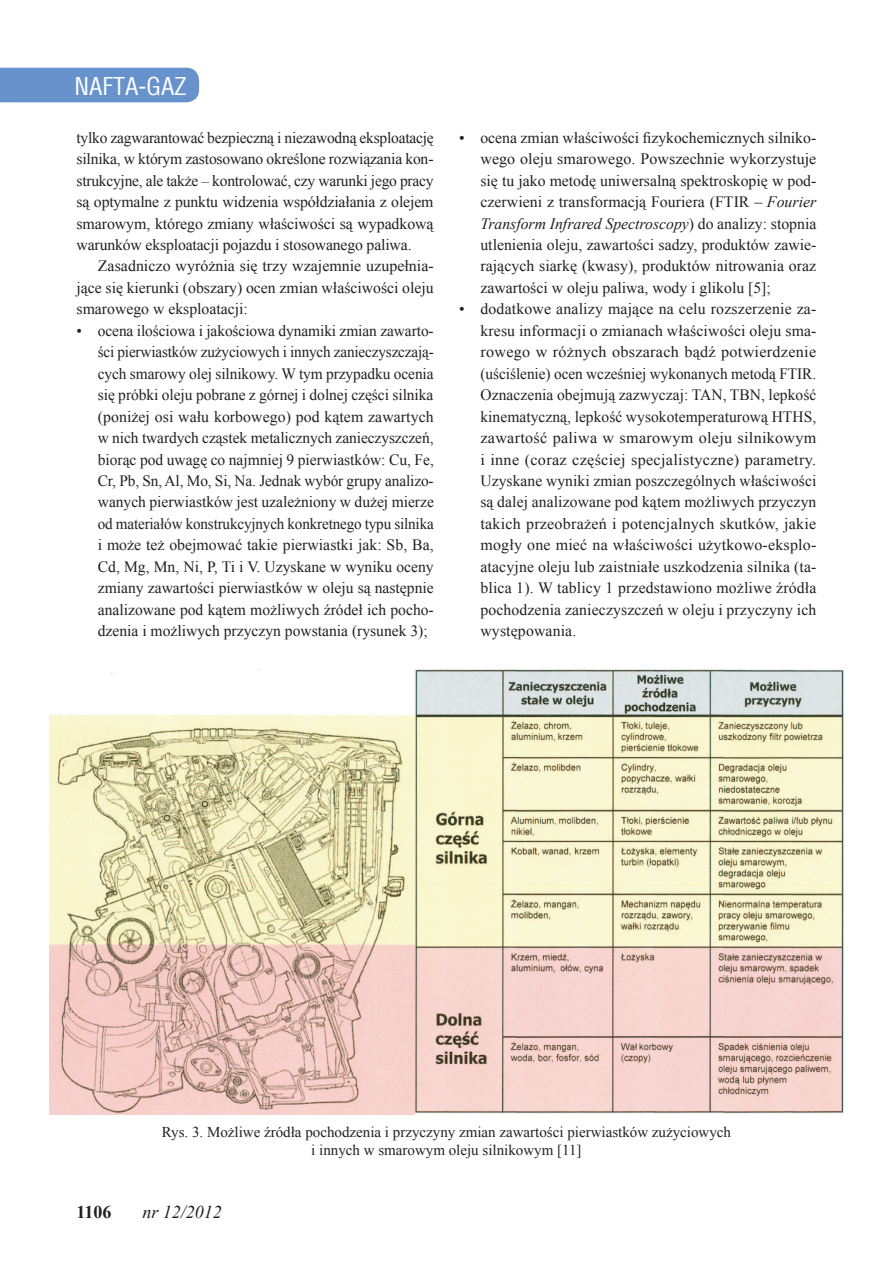
<style>
.page{position:relative;width:893px;height:1263px;background:#fff}
.page>*{position:absolute;margin:0;border:0;box-sizing:border-box;transform-origin:0 0}
.t1{font:24px "Switzerland Condensed";color:#fff}
.t2{font:italic 18px "Times New Roman";color:#231f20}
.t3{font:700 18px "Times New Roman";color:#231f20}
.t4{font:15.75px/21.5px "Times New Roman";color:#231f20;text-align:justify}
.t5{font:15px/18px "Times New Roman";color:#231f20;text-align:center}
.s1{font-style:italic}
</style>
<div class="page">
<div style="left:0;top:68px;width:199px;height:34px;background:#6892cc"></div>
<img style="left:50px;top:668px;width:793px;height:446px">
<h1 class="t1" style="left:74px;top:71px;width:114px">NAFTA-GAZ</h1>
<p class="t4" style="left:77px;top:126px;width:359px">tylko zagwarantować bezpieczną i niezawodną eksploatację silnika, w którym zastosowano określone rozwiązania kon&shy;strukcyjne, ale także <span class="s1">–</span> kontrolować, czy warunki jego pracy są optymalne z punktu widzenia współdziałania z olejem smarowym, którego zmiany właściwości są wypadkową warunków eksploatacji pojazdu i stosowanego paliwa.</p>
<p class="t4" style="left:77px;top:255px;width:359px;text-indent:21px">Zasadniczo wyróżnia się trzy wzajemnie uzupełnia&shy;jące się kierunki (obszary) ocen zmian właściwości oleju smarowego w eksploatacji:</p>
<p class="t4" style="left:98px;top:320px;width:338px;text-indent:-21px">• ocena ilościowa i jakościowa dynamiki zmian zawarto&shy;ści pierwiastków zużyciowych i innych zanieczyszczają&shy;cych smarowy olej silnikowy. W tym przypadku ocenia się próbki oleju pobrane z górnej i dolnej części silnika (poniżej osi wału korbowego) pod kątem zawartych w nich twardych cząstek metalicznych zanieczyszczeń, biorąc pod uwagę co najmniej 9 pierwiastków: Cu, Fe, Cr, Pb, Sn, Al, Mo, Si, Na. Jednak wybór grupy analizo&shy;wanych pierwiastków jest uzależniony w dużej mierze od materiałów konstrukcyjnych konkretnego typu silnika i może też obejmować takie pierwiastki jak: Sb, Ba, Cd, Mg, Mn, Ni, P, Ti i V. Uzyskane w wyniku oceny zmiany zawartości pierwiastków w oleju są następnie analizowane pod kątem możliwych źródeł ich pocho&shy;dzenia i możliwych przyczyn powstania (rysunek 3);</p>
<p class="t4" style="left:480px;top:126px;width:337px;text-indent:-21px">• ocena zmian właściwości fizykochemicznych silniko&shy;wego oleju smarowego. Powszechnie wykorzystuje się tu jako metodę uniwersalną spektroskopię w pod&shy;czerwieni z transformacją Fouriera (FTIR – <span class="s1">Fourier Transform Infrared Spectroscopy</span>) do analizy: stopnia utlenienia oleju, zawartości sadzy, produktów zawie&shy;rających siarkę (kwasy), produktów nitrowania oraz zawartości w oleju paliwa, wody i glikolu [5];</p>
<p class="t4" style="left:480px;top:298px;width:337px;text-indent:-21px">• dodatkowe analizy mające na celu rozszerzenie za&shy;kresu informacji o zmianach właściwości oleju sma&shy;rowego w różnych obszarach bądź potwierdzenie (uściślenie) ocen wcześniej wykonanych metodą FTIR.<br>Oznaczenia obejmują zazwyczaj: TAN, TBN, lepkość kinematyczną, lepkość wysokotemperaturową HTHS, zawartość paliwa w smarowym oleju silnikowym i inne (coraz częściej specjalistyczne) parametry.<br>Uzyskane wyniki zmian poszczególnych właściwości są dalej analizowane pod kątem możliwych przyczyn takich przeobrażeń i potencjalnych skutków, jakie mogły one mieć na właściwości użytkowo-eksplo&shy;atacyjne oleju lub zaistniałe uszkodzenia silnika (ta&shy;blica 1). W tablicy 1 przedstawiono możliwe źródła pochodzenia zanieczyszczeń w oleju i przyczyny ich występowania.</p>
<p class="t5" style="left:162px;top:1123px;width:571px">Rys. 3. Możliwe źródła pochodzenia i przyczyny zmian zawartości pierwiastków zużyciowych i innych w smarowym oleju silnikowym [11]</p>
<p class="t3" style="left:77px;top:1199px;width:37px">1106</p>
<p class="t2" style="left:142px;top:1200px;width:81px">nr 12/2012</p>
</div>
